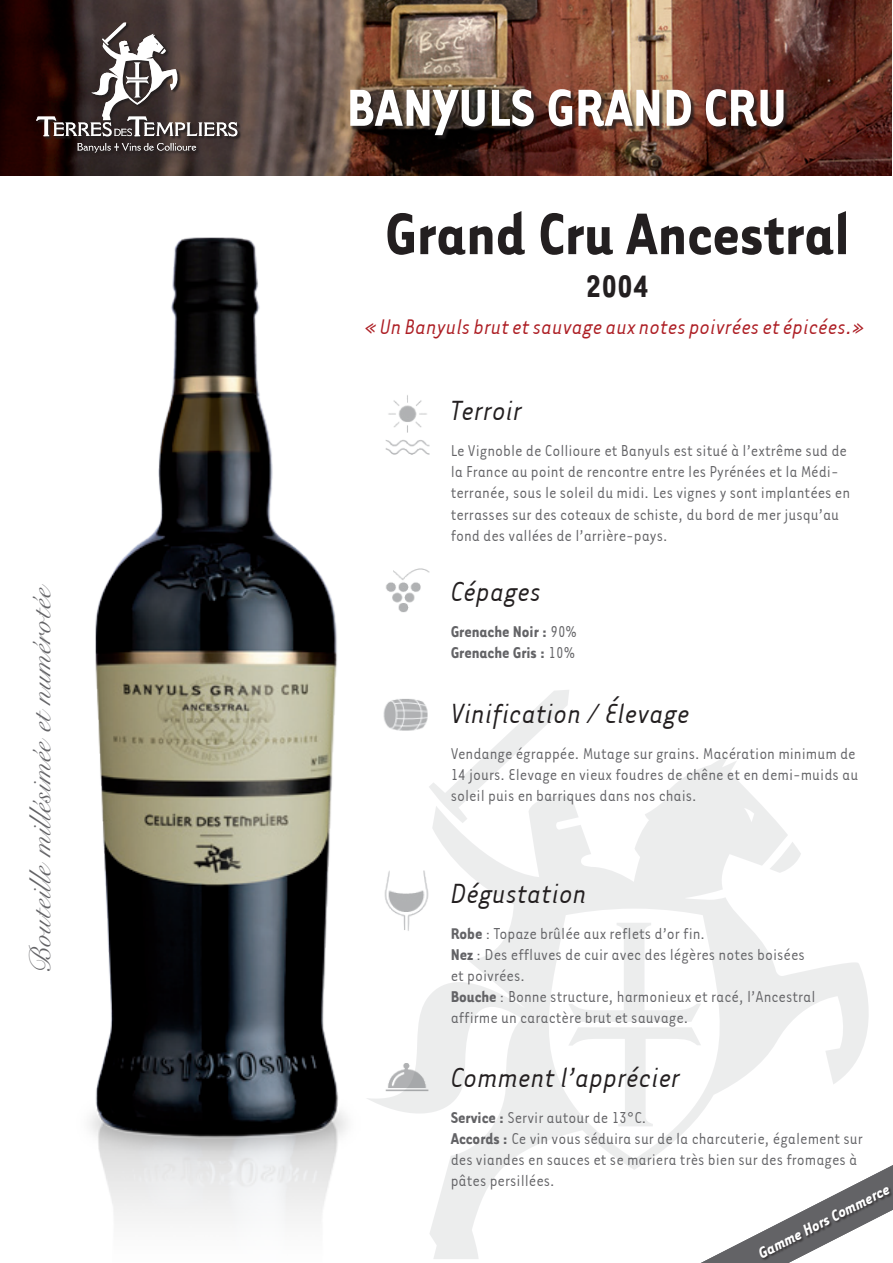
<style>
.page{position:relative;width:893px;height:1263px;background:#fff}
.page>*{position:absolute;margin:0;border:0;box-sizing:border-box;transform-origin:0 0}
.t1{font:700 67.5px "Tarzana Narrow New";color:#231f20}
.t2{font:700 60px "Tarzana Narrow New";color:#fff}
.t3{font:700 36px "Tarzana Narrow New";color:#231f20}
.t4{font:italic 31.5px "Tarzana Narrow";color:#231f20}
.t5{font:30px "Snell Roundhand Script";color:#636366}
.t6{font:italic 24px "Tarzana Narrow";color:#ad1e24}
.t7{font:condensed 18px/21px "Tarzana";color:#636366}
.t8{font:700 condensed 18px/21px "Tarzana";color:#636366}
.t9{font:italic 700 18px "Tarzana Narrow";color:#fff}
.s1{font-weight:400}
.s2{font-weight:700}
</style>
<div class="page">
<img style="left:0;top:0;width:892px;height:175px">
<svg style="left:486px;top:690px;width:83px;height:65px"></svg>
<svg style="left:367px;top:755px;width:502px;height:504px"></svg>
<svg style="left:769px;top:842px;width:32px;height:31px"></svg>
<div style="left:36px;top:23px;width:205px;height:134px;background:#231f20;opacity:.75"></div>
<svg style="left:36px;top:23px;width:201px;height:113px;background:#564a49"></svg>
<svg style="left:77px;top:143px;width:119px;height:9px"></svg>
<svg style="left:701px;top:1165px;width:192px;height:98px"></svg>
<div style="left:759px;top:1187px;width:134px;height:74px;background:#231f20;opacity:.75"></div>
<div style="left:351px;top:91px;width:437px;height:49px;background:#231f20;opacity:.75"></div>
<img style="left:385px;top:395px;width:45px;height:60px">
<img style="left:386px;top:568px;width:44px;height:45px">
<img style="left:380px;top:699px;width:50px;height:64px">
<img style="left:380px;top:853px;width:52px;height:87px">
<img style="left:380px;top:1046px;width:52px;height:57px">
<img style="left:90px;top:237px;width:257px;height:984px">
<h3 class="t5" style="left:23px;top:974px;width:391px;rotate:-90deg">Bouteille millésimée et numérotée</h3>
<h2 class="t2" style="left:347px;top:70px;width:442px">BANYULS GRAND CRU</h2>
<h1 class="t1" style="left:385px;top:192px;width:467px">Grand Cru Ancestral</h1>
<h3 class="t3" style="left:585px;top:264px;width:65px">2004</h3>
<h3 class="t6" style="left:364px;top:313px;width:502px">« Un Banyuls brut et sauvage aux notes poivrées et épicées.»</h3>
<h3 class="t4" style="left:451px;top:392px;width:73px">Terroir</h3>
<p class="t7" style="left:451px;top:440px;width:401px">Le Vignoble de Collioure et Banyuls est situé à l’extrême sud de la France au point de rencontre entre les Pyrénées et la Médi&shy;terranée, sous le soleil du midi. Les vignes y sont implantées en terrasses sur des coteaux de schiste, du bord de mer jusqu’au fond des vallées de l’arrière-pays.</p>
<h3 class="t4" style="left:451px;top:572px;width:93px">Cépages</h3>
<p class="t8" style="left:451px;top:620px;width:128px">Grenache Noir : <span class="s1">90%<br></span>Grenache Gris : <span class="s1">10%</span></p>
<h3 class="t4" style="left:451px;top:695px;width:241px">Vinification / Élevage</h3>
<p class="t7" style="left:451px;top:742px;width:409px">Vendange égrappée. Mutage sur grains. Macération minimum de<br>14 jours. Elevage en vieux foudres de chêne et en demi-muids au soleil puis en barriques dans nos chais.</p>
<h3 class="t4" style="left:451px;top:874px;width:138px">Dégustation</h3>
<p class="t7" style="left:451px;top:922px;width:366px"><span class="s2">Robe</span> : Topaze brûlée aux reflets d’or fin.<br><span class="s2">Nez</span> : Des effluves de cuir avec des légères notes boisées et poivrées.<br><span class="s2">Bouche</span> : Bonne structure, harmonieux et racé, l’Ancestral affirme un caractère brut et sauvage.</p>
<h3 class="t4" style="left:451px;top:1058px;width:231px">Comment l’apprécier</h3>
<p class="t7" style="left:451px;top:1106px;width:414px"><span class="s2">Service :</span> Servir autour de 13°C.<br><span class="s2">Accords :</span> Ce vin vous séduira sur de la charcuterie, également sur des viandes en sauces et se mariera très bien sur des fromages à pâtes persillées.</p>
<p class="t9" style="left:754px;top:1243px;width:147px;rotate:-27deg">Gamme Hors Commerce</p>
</div>
